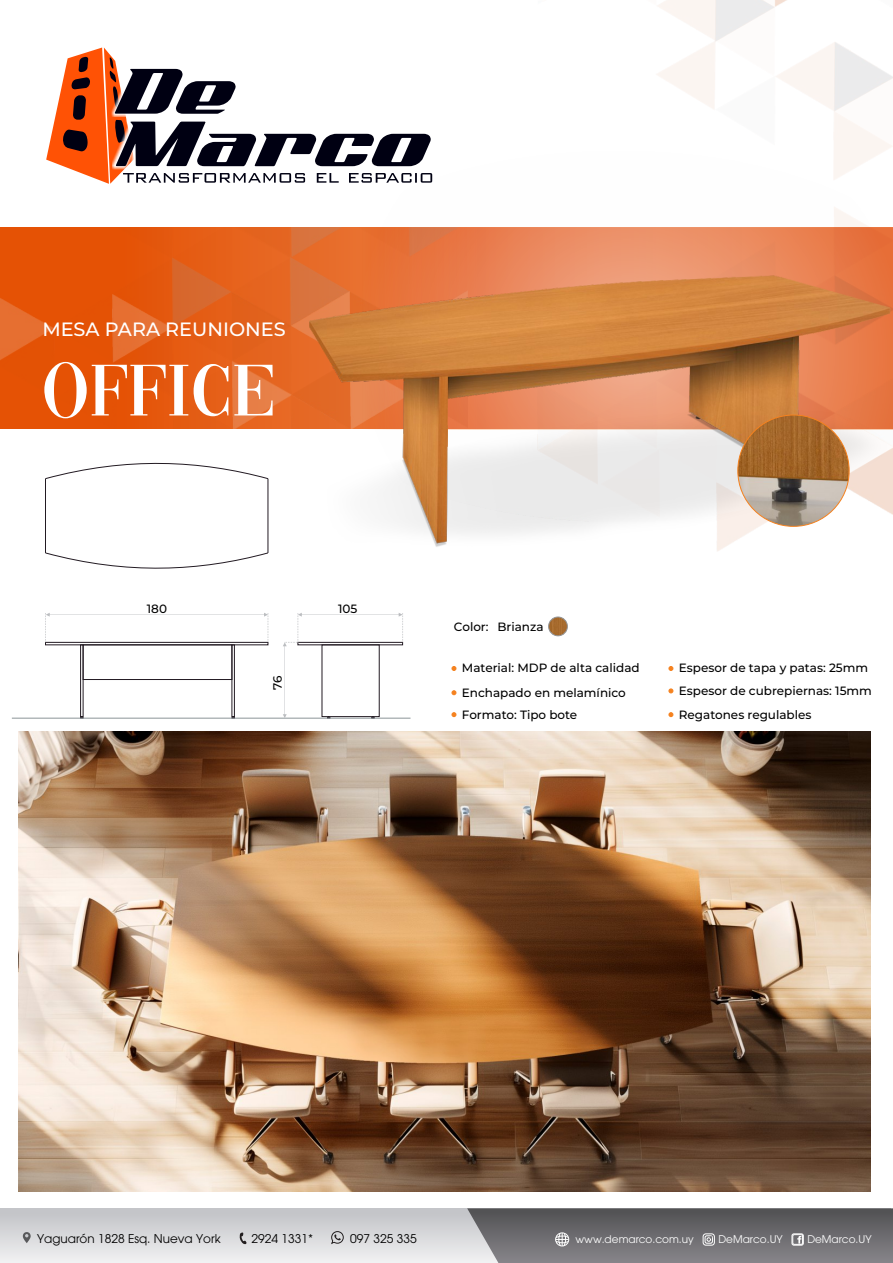
<style>
.page{position:relative;width:893px;height:1263px;background:#fff}
.page>*{position:absolute;margin:0;border:0;box-sizing:border-box;transform-origin:0 0}
.t1{font:500 19.2px "Montserrat";color:#fff}
.t2{font:500 12px "Montserrat";color:#000}
.t3{font:12px "Avant Garde";color:#000}
.t4{font:10.5px "Avant Garde";color:#fff}
</style>
<div class="page">
<img style="left:0;top:228px;width:267px;height:201px">
<svg style="left:46px;top:47px;width:385px;height:137px"></svg>
<svg style="left:452px;top:666px;width:4px;height:5px"></svg>
<svg style="left:452px;top:712px;width:4px;height:5px"></svg>
<svg style="left:668px;top:712px;width:5px;height:5px"></svg>
<svg style="left:668px;top:688px;width:5px;height:5px"></svg>
<svg style="left:452px;top:690px;width:4px;height:5px"></svg>
<div style="left:0;top:1208px;width:891px;height:55px;background:linear-gradient(to bottom,#c0c1c5,#f1f1f2)"></div>
<svg style="left:23px;top:1232px;width:8px;height:11px"></svg>
<svg style="left:467px;top:1208px;width:426px;height:55px;background:#717074"></svg>
<div style="left:555px;top:1233px;width:14px;height:13px;border:1px solid #fff;border-radius:50%"></div>
<svg style="left:331px;top:1231px;width:13px;height:13px"></svg>
<svg style="left:239px;top:1232px;width:8px;height:12px"></svg>
<svg style="left:44px;top:362px;width:144px;height:56px"></svg>
<svg style="left:194px;top:364px;width:34px;height:52px"></svg>
<svg style="left:234px;top:365px;width:15px;height:50px"></svg>
<div style="left:83px;top:644px;width:149px;height:36px;border:1px solid #221a22"></div>
<div style="left:45px;top:642px;width:223px;height:3px;border:1px solid #221a22"></div>
<div style="left:80px;top:644px;width:4px;height:73px;border:1px solid #221a22"></div>
<div style="left:231px;top:644px;width:4px;height:73px;border:1px solid #221a22"></div>
<hr style="left:12px;top:718px;width:398px;height:1px;background:#8c9498">
<svg style="left:45px;top:462px;width:204px;height:17px"></svg>
<svg style="left:45px;top:552px;width:204px;height:17px"></svg>
<hr style="left:45px;top:479px;width:1px;height:74px;background:#221a22">
<svg style="left:45px;top:613px;width:224px;height:29px"></svg>
<svg style="left:283px;top:613px;width:120px;height:105px"></svg>
<svg style="left:668px;top:666px;width:5px;height:5px"></svg>
<img style="left:549px;top:617px;width:18px;height:19px;border-radius:50%">
<div style="left:548px;top:617px;width:20px;height:19px;border:1px solid #939598;border-radius:50%"></div>
<img style="left:19px;top:732px;width:851px;height:459px">
<img style="left:267px;top:152px;width:626px;height:363px">
<img style="left:249px;top:260px;width:643px;height:299px">
<img style="left:738px;top:415px;width:111px;height:111px;border-radius:50%">
<h1 class="t1" style="left:42px;top:318px;width:245px">MESA PARA REUNIONES</h1>
<p class="t2" style="left:147px;top:601px;width:22px">180</p>
<p class="t2" style="left:338px;top:601px;width:21px">105</p>
<p class="t2" style="left:270px;top:690px;width:16px;rotate:-90deg">76</p>
<p class="t2" style="left:454px;top:619px;width:36px">Color:</p>
<p class="t2" style="left:497px;top:619px;width:48px">Brianza</p>
<p class="t2" style="left:462px;top:661px;width:179px">Material: MDP de alta calidad</p>
<p class="t2" style="left:462px;top:707px;width:117px">Formato: Tipo bote</p>
<p class="t2" style="left:679px;top:707px;width:134px">Regatones regulables</p>
<p class="t2" style="left:679px;top:661px;width:191px">Espesor de tapa y patas: 25mm</p>
<p class="t2" style="left:462px;top:685px;width:165px">Enchapado en melamínico</p>
<p class="t2" style="left:679px;top:683px;width:195px">Espesor de cubrepiernas: 15mm</p>
<p class="t3" style="left:37px;top:1234px;width:185px">Yaguarón 1828 Esq. Nueva York</p>
<p class="t3" style="left:251px;top:1234px;width:63px">2924 1331*</p>
<p class="t3" style="left:350px;top:1234px;width:68px">097 325 335</p>
<p class="t4" style="left:576px;top:1235px;width:120px">www.demarco.com.uy</p>
<p class="t4" style="left:718px;top:1235px;width:66px">DeMarco.UY</p>
<p class="t4" style="left:807px;top:1235px;width:66px">DeMarco.UY</p>
</div>
